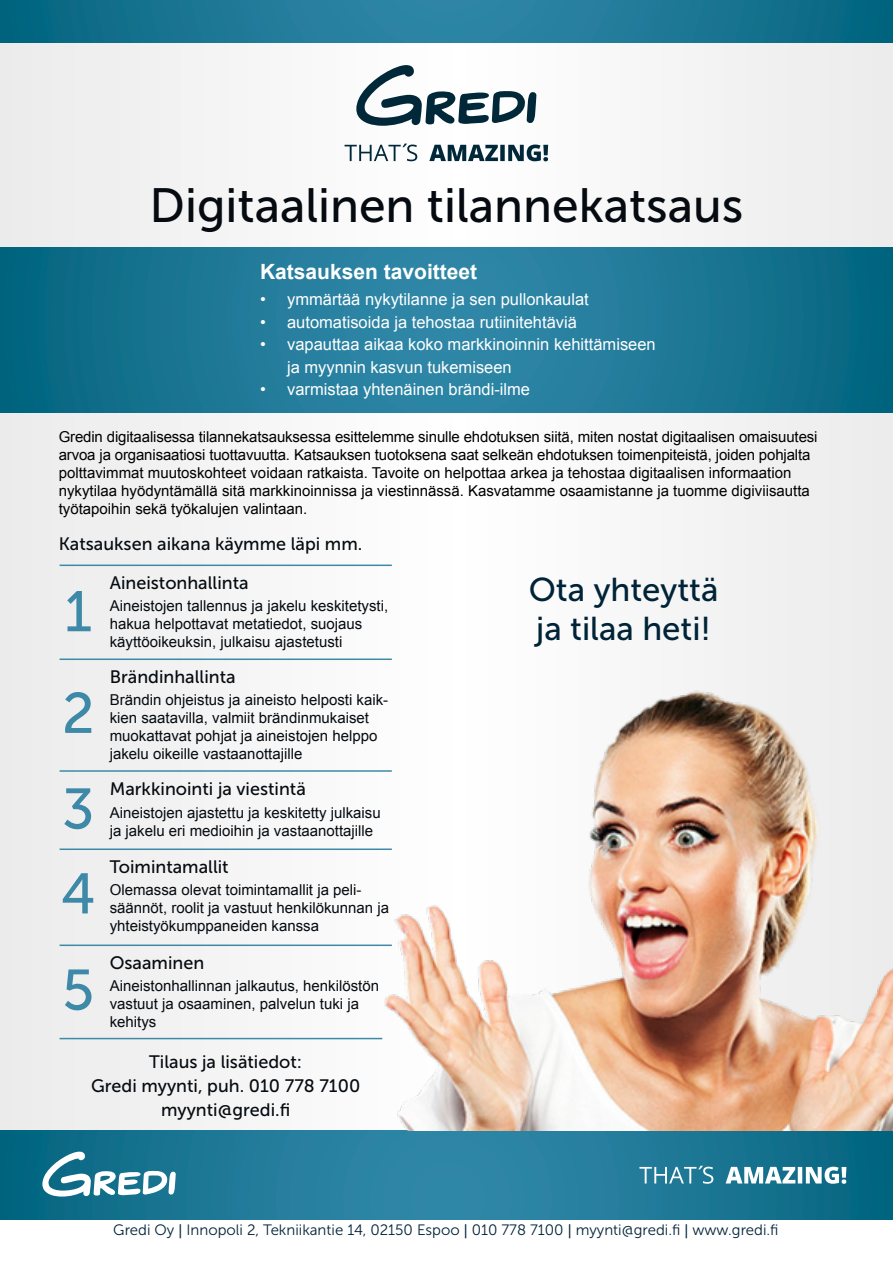
<style>
.page{position:relative;width:893px;height:1263px;background:#fff}
.page>*{position:absolute;margin:0;border:0;box-sizing:border-box;transform-origin:0 0}
.t1{font:57px "Museo Sans 500";color:#3e89a7}
.t2{font:48px "Museo Sans 500";color:#050b10}
.t3{font:33px "Museo Sans 500";color:#002337}
.t4{font:700 21px "Arial";color:#fff}
.t5{font:18px/24px "Museo Sans 500";color:#050b10;text-align:center}
.t6{font:16.5px/22.5px "Arial";color:#fff}
.t7{font:15px/18px "Arial";color:#050b10}
.t8{font:15px/18px "Arial";color:#000}
.t9{font:15px "Museo Sans 300";color:#002337}
.s1{font-family:"Arial"}
</style>
<div class="page">
<div style="left:0;top:21px;width:892px;height:1116px;background:#f4f4f4"></div>
<svg style="left:0;top:1130px;width:893px;height:89px;background:#1f7997"></svg>
<svg style="left:0;top:0;width:893px;height:43px;background:#1b7694"></svg>
<svg style="left:639px;top:1166px;width:207px;height:18px"></svg>
<svg style="left:42px;top:1152px;width:134px;height:45px"></svg>
<img style="left:385px;top:688px;width:508px;height:442px">
<svg style="left:0;top:247px;width:893px;height:165px;background:#1c7795"></svg>
<svg style="left:356px;top:65px;width:180px;height:61px"></svg>
<svg style="left:345px;top:144px;width:203px;height:17px"></svg>
<hr style="left:60px;top:658px;width:332px;height:2px;background:#3e89a7">
<hr style="left:60px;top:564px;width:332px;height:2px;background:#3e89a7">
<hr style="left:60px;top:1038px;width:322px;height:1px;background:#3e89a7">
<hr style="left:60px;top:770px;width:332px;height:2px;background:#3e89a7">
<hr style="left:60px;top:848px;width:332px;height:2px;background:#3e89a7">
<hr style="left:60px;top:944px;width:332px;height:2px;background:#3e89a7">
<p class="t2" style="left:150px;top:179px;width:595px">Digitaalinen tilannekatsaus</p>
<p class="t4" style="left:260px;top:257px;width:219px">Katsauksen tavoitteet</p>
<p class="t6" style="left:260px;top:288px;width:330px">• ymmärtää nykytilanne ja sen pullonkaulat</p>
<p class="t6" style="left:260px;top:311px;width:318px">• automatisoida ja tehostaa rutiinitehtäviä</p>
<p class="t6" style="left:287px;top:333px;width:370px;text-indent:-27px">• vapauttaa aikaa koko markkinoinnin kehittämiseen ja myynnin kasvun tukemiseen</p>
<p class="t6" style="left:260px;top:378px;width:271px">• varmistaa yhtenäinen brändi-ilme</p>
<p class="t8" style="left:59px;top:428px;width:760px">Gredin digitaalisessa tilannekatsauksessa esittelemme sinulle ehdotuksen siitä, miten nostat digitaalisen omaisuutesi arvoa ja organisaatiosi tuottavuutta. Katsauksen tuotoksena saat selkeän ehdotuksen toimenpiteistä, joiden pohjalta polttavimmat muutoskohteet voidaan ratkaista. Tavoite on helpottaa arkea ja tehostaa digitaalisen informaation nykytilaa hyödyntämällä sitä markkinoinnissa ja viestinnässä. Kasvatamme osaamistanne ja tuomme digiviisautta työtapoihin sekä työkalujen valintaan.</p>
<p class="t5" style="left:59px;top:532px;width:305px">Katsauksen aikana käymme läpi mm.</p>
<p class="t1" style="left:64px;top:580px;width:29px">1</p>
<p class="t1" style="left:62px;top:682px;width:34px">2</p>
<p class="t1" style="left:62px;top:778px;width:34px">3</p>
<p class="t1" style="left:61px;top:862px;width:36px">4</p>
<p class="t1" style="left:62px;top:959px;width:34px">5</p>
<p class="t5" style="left:110px;top:571px;width:140px">Aineistonhallinta</p>
<p class="t7" style="left:110px;top:597px;width:280px">Aineistojen tallennus ja jakelu keskitetysti, hakua helpottavat metatiedot, suojaus käyttöoikeuksin, julkaisu ajastetusti</p>
<p class="t5" style="left:110px;top:665px;width:127px">Brändinhallinta</p>
<p class="t7" style="left:110px;top:691px;width:280px">Brändin ohjeistus ja aineisto helposti kaik&shy;kien saatavilla, valmiit brändinmukaiset muokattavat pohjat ja aineistojen helppo jakelu oikeille vastaanottajille</p>
<p class="t5" style="left:110px;top:777px;width:198px">Markkinointi ja viestintä</p>
<p class="t7" style="left:110px;top:803px;width:272px">Aineistojen ajastettu ja keskitetty julkaisu ja jakelu eri medioihin ja vastaanottajille</p>
<p class="t5" style="left:110px;top:855px;width:120px">Toimintamallit</p>
<p class="t7" style="left:110px;top:881px;width:281px">Olemassa olevat toimintamallit ja peli&shy;säännöt, roolit ja vastuut henkilökunnan ja yhteistyökumppaneiden kanssa</p>
<p class="t5" style="left:110px;top:950px;width:96px">Osaaminen</p>
<p class="t7" style="left:110px;top:977px;width:271px">Aineistonhallinnan jalkautus, henkilöstön vastuut ja osaaminen, palvelun tuki ja kehitys</p>
<p class="t5" style="left:149px;top:1049px;width:154px">Tilaus ja lisätiedot:</p>
<p class="t5" style="left:91px;top:1073px;width:271px">Gredi myynti, puh. 010 778 7100 myynti@gredi.fi</p>
<p class="t3" style="left:529px;top:571px;width:191px">Ota yhteyttä</p>
<p class="t3" style="left:536px;top:611px;width:176px">ja tilaa heti!</p>
<p class="t9" style="left:113px;top:1222px;width:667px">Gredi Oy <span class="s1">|</span> Innopoli 2, Tekniikantie 14, 02150 Espoo <span class="s1">|</span> 010 778 7100 <span class="s1">|</span> myynti@gredi.fi <span class="s1">|</span> www.gredi.fi</p>
</div>
